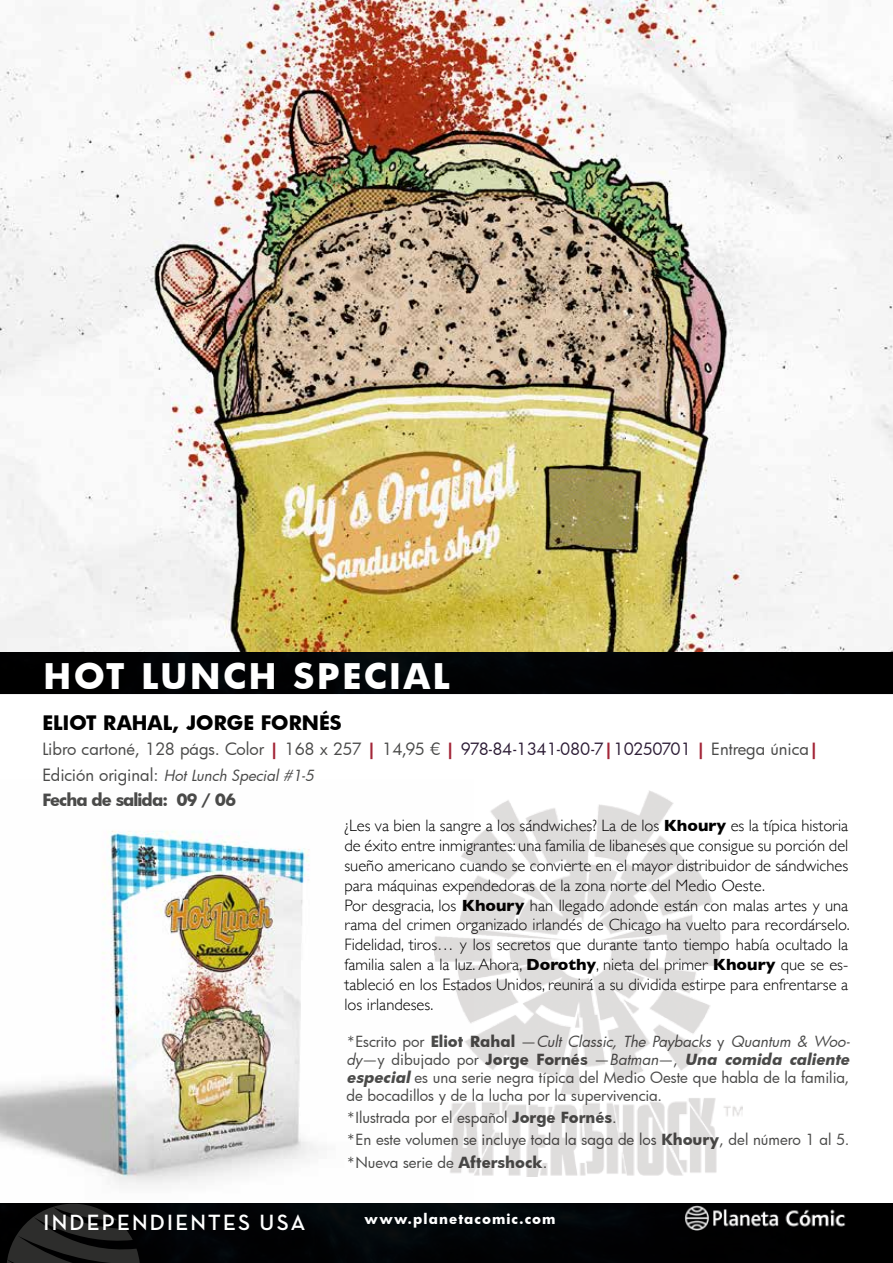
<style>
.page{position:relative;width:893px;height:1263px;background:#fff}
.page>*{position:absolute;margin:0;border:0;box-sizing:border-box;transform-origin:0 0}
.t1{font:700 34.5px "Futura";letter-spacing:.075em;color:#fff}
.t2{font:700 22.5px "Neutra Disp";letter-spacing:.1em;color:#fff}
.t3{font:700 19.5px "Futura";color:#000}
.t4{font:300 16.5px/19.8px "Gill Sans";color:#000}
.t5{font:16.5px "Futura";letter-spacing:-.005em;color:#4a4a49}
.t6{font:700 16.5px "Futura";letter-spacing:-.055em;color:#4a4a49}
.t7{font:15px/18px "Futura";color:#4a4a49}
.t8{font:italic 15px "Futura";color:#4a4a49}
.t9{font:700 13.5px "Futura";letter-spacing:.075em;color:#fff}
.s1{font-weight:700;color:#a22436}
.s2{color:#2c1c35}
.s3{font-style:normal;font-size:16.5px}
.s4{font-weight:700}
.s5{font-style:italic}
.s6{font-weight:700;font-style:italic}
</style>
<div class="page">
<img style="left:0;top:0;width:893px;height:694px">
<div style="left:0;top:1204px;width:893px;height:59px;background:#010305"></div>
<svg style="left:3px;top:1203px;width:137px;height:60px;background:#191919"></svg>
<img style="left:0;top:831px;width:435px;height:354px">
<img style="left:683px;top:1204px;width:174px;height:28px">
<img style="left:435px;top:790px;width:307px;height:387px">
<h1 class="t1" style="left:44px;top:652px;width:408px">HOT LUNCH SPECIAL</h1>
<p class="t3" style="left:43px;top:709px;width:301px">ELIOT RAHAL, JORGE FORNÉS</p>
<p class="t5" style="left:43px;top:738px;width:778px">Libro cartoné, 128 págs. Color <span class="s1">|</span> 168 x 257 <span class="s1">|</span> 14,95 € <span class="s1">|</span> <span class="s2">978-84-1341-080-7</span><span class="s1">|</span><span class="s2">10250701</span> <span class="s1">|</span> Entrega única<span class="s1">|</span></p>
<p class="t8" style="left:43px;top:765px;width:276px"><span class="s3">Ed i ci ó n o ri g i n a l :</span> Hot Lunch Special #1-5</p>
<p class="t6" style="left:43px;top:789px;width:195px">Fecha de salida: 09 / 06</p>
<p class="t4" style="left:344px;top:815px;width:507px">¿Les va bien la sangre a los sándwiches? La de los <span class="s4">Khoury</span> es la típica historia de éxito entre inmigrantes: una familia de libaneses que consigue su porción del sueño americano cuando se convierte en el mayor distribuidor de sándwiches para máquinas expendedoras de la zona norte del Medio Oeste.<br>Por desgracia, los <span class="s4">Khoury</span> han llegado adonde están con malas artes y una rama del crimen organizado irlandés de Chicago ha vuelto para recordárselo.<br>Fidelidad, tiros… y los secretos que durante tanto tiempo había ocultado la familia salen a la luz. Ahora, <span class="s4">Dorothy</span>, nieta del primer <span class="s4">Khoury</span> que se es&shy;tableció en los Estados Unidos, reunirá a su dividida estirpe para enfrentarse a los irlandeses.</p>
<h2 class="t2" style="left:44px;top:1210px;width:263px">INDEPENDIENTES USA</h2>
<p class="t7" style="left:347px;top:1032px;width:508px">* E s c r i to p o r <span class="s4">E l i o t Ra h a l</span> — <span class="s5">Cult Classic, The Paybacks</span> y <span class="s5">Quantum &amp; Woo&shy;dy</span>— y d i b u j a d o po r <span class="s4">J o rg e Fo rn és</span> — <span class="s5">Batman</span>— , <span class="s6">Una comida caliente especial</span> es una serie negra típica del Medio Oeste que habla de la familia, de bocadillos y de la lucha por la supervivencia.</p>
<p class="t7" style="left:347px;top:1106px;width:504px;line-height:22.2px">*Ilustrada por el español <span class="s4">Jorge Fornés</span>.<br>*En este volumen se incluye toda la saga de los <span class="s4">Khoury</span>, del número 1 al 5. *Nueva serie de <span class="s4">Aftershock</span>.</p>
<p class="t9" style="left:365px;top:1209px;width:192px">www.planetacomic.com</p>
</div>
